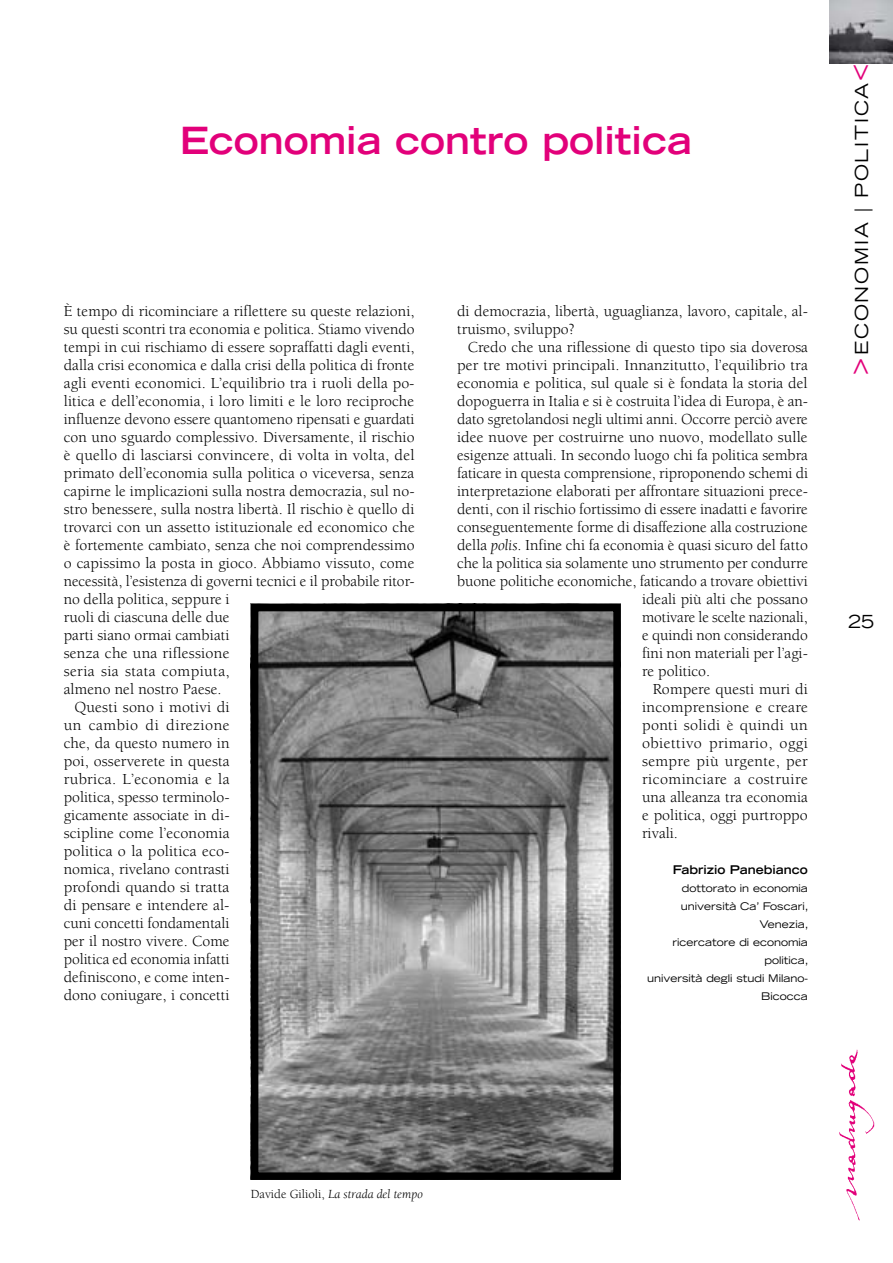
<style>
.page{position:relative;width:893px;height:1263px;background:#fff}
.page>*{position:absolute;margin:0;border:0;box-sizing:border-box;transform-origin:0 0}
.t1{font:700 expanded 37.5px "Trade Gothic LH";color:#e2007a}
.t2{font:expanded 18px "Trade Gothic LH";letter-spacing:.1em;color:#000}
.t3{font:15.75px/18px "Berkeley";letter-spacing:.005em;color:#000}
.t4{font:15.75px "Berkeley";letter-spacing:.025em;color:#000}
.t5{font:15.75px "Berkeley";letter-spacing:.03em;color:#000}
.t6{font:italic 12.75px "Berkeley";color:#000}
.t7{font:700 expanded 12px "Trade Gothic LH";color:#000}
.t8{font:expanded 10.5px/18px "Trade Gothic LH";color:#000;text-align:right}
.s1{font-style:italic}
.s2{font-size:28.5px;color:#e2007a}
.s3{font-style:normal}
</style>
<div class="page">
<img style="left:839px;top:1049px;width:36px;height:172px">
<img style="left:829px;top:0;width:64px;height:64px">
<img style="left:260px;top:613px;width:352px;height:558px">
<div style="left:251px;top:604px;width:370px;height:576px;border:8px solid #000"></div>
<h1 class="t1" style="left:180px;top:116px;width:514px">Economia contro politica</h1>
<p class="t3" style="left:64px;top:302px;width:352px">È tempo di ricominciare a riflettere su queste relazioni,</p>
<p class="t3" style="left:64px;top:320px;width:352px">su questi scontri tra economia e politica. Stiamo vivendo</p>
<p class="t3" style="left:64px;top:338px;width:352px">tempi in cui rischiamo di essere sopraffatti dagli eventi,</p>
<p class="t3" style="left:64px;top:356px;width:352px">dalla crisi economica e dalla crisi della politica di fronte</p>
<p class="t3" style="left:64px;top:374px;width:352px">agli eventi economici. L’equilibrio tra i ruoli della po-</p>
<p class="t3" style="left:64px;top:392px;width:352px">litica e dell’economia, i loro limiti e le loro reciproche</p>
<p class="t3" style="left:64px;top:410px;width:352px">influenze devono essere quantomeno ripensati e guardati</p>
<p class="t3" style="left:64px;top:428px;width:352px">con uno sguardo complessivo. Diversamente, il rischio</p>
<p class="t3" style="left:64px;top:446px;width:352px">è quello di lasciarsi convincere, di volta in volta, del</p>
<p class="t3" style="left:64px;top:464px;width:352px">primato dell’economia sulla politica o viceversa, senza</p>
<p class="t3" style="left:64px;top:482px;width:352px">capirne le implicazioni sulla nostra democrazia, sul no-</p>
<p class="t3" style="left:64px;top:500px;width:352px">stro benessere, sulla nostra libertà. Il rischio è quello di</p>
<p class="t3" style="left:64px;top:518px;width:352px">trovarci con un assetto istituzionale ed economico che</p>
<p class="t3" style="left:64px;top:536px;width:352px">è fortemente cambiato, senza che noi comprendessimo</p>
<p class="t3" style="left:64px;top:554px;width:352px">o capissimo la posta in gioco. Abbiamo vissuto, come</p>
<p class="t3" style="left:64px;top:572px;width:352px">necessità, l’esistenza di governi tecnici e il probabile ritor-</p>
<p class="t3" style="left:64px;top:590px;width:167px">no della politica, seppure i</p>
<p class="t3" style="left:64px;top:608px;width:167px">ruoli di ciascuna delle due</p>
<p class="t3" style="left:64px;top:626px;width:167px">parti siano ormai cambiati</p>
<p class="t3" style="left:64px;top:644px;width:167px">senza che una riflessione</p>
<p class="t4" style="left:64px;top:663px;width:167px">seria sia stata compiuta,</p>
<p class="t3" style="left:64px;top:680px;width:159px">almeno nel nostro Paese.</p>
<p class="t3" style="left:74px;top:698px;width:157px">Questi sono i motivi di</p>
<p class="t5" style="left:64px;top:717px;width:167px">un cambio di direzione</p>
<p class="t3" style="left:64px;top:734px;width:167px">che, da questo numero in</p>
<p class="t3" style="left:64px;top:752px;width:167px">poi, osserverete in questa</p>
<p class="t3" style="left:64px;top:770px;width:167px">rubrica. L’economia e la</p>
<p class="t3" style="left:64px;top:788px;width:167px">politica, spesso terminolo-</p>
<p class="t3" style="left:64px;top:806px;width:167px">gicamente associate in di-</p>
<p class="t3" style="left:64px;top:824px;width:167px">scipline come l’economia</p>
<p class="t3" style="left:64px;top:842px;width:167px">politica o la politica eco-</p>
<p class="t3" style="left:64px;top:860px;width:167px">nomica, rivelano contrasti</p>
<p class="t3" style="left:64px;top:878px;width:167px">profondi quando si tratta</p>
<p class="t3" style="left:64px;top:896px;width:167px">di pensare e intendere al-</p>
<p class="t3" style="left:64px;top:914px;width:167px">cuni concetti fondamentali</p>
<p class="t3" style="left:64px;top:932px;width:167px">per il nostro vivere. Come</p>
<p class="t3" style="left:64px;top:950px;width:167px">politica ed economia infatti</p>
<p class="t3" style="left:64px;top:968px;width:167px">definiscono, e come inten-</p>
<p class="t3" style="left:64px;top:986px;width:167px">dono coniugare, i concetti</p>
<p class="t3" style="left:457px;top:302px;width:352px">di democrazia, libertà, uguaglianza, lavoro, capitale, al&shy;truismo, sviluppo?</p>
<p class="t3" style="left:468px;top:338px;width:342px">Credo che una riflessione di questo tipo sia doverosa</p>
<p class="t3" style="left:457px;top:356px;width:352px">per tre motivi principali. Innanzitutto, l’equilibrio tra</p>
<p class="t3" style="left:457px;top:374px;width:352px">economia e politica, sul quale si è fondata la storia del</p>
<p class="t3" style="left:457px;top:392px;width:352px">dopoguerra in Italia e si è costruita l’idea di Europa, è an-</p>
<p class="t3" style="left:457px;top:410px;width:352px">dato sgretolandosi negli ultimi anni. Occorre perciò avere</p>
<p class="t3" style="left:457px;top:428px;width:352px">idee nuove per costruirne uno nuovo, modellato sulle</p>
<p class="t3" style="left:457px;top:446px;width:352px">esigenze attuali. In secondo luogo chi fa politica sembra</p>
<p class="t3" style="left:457px;top:464px;width:353px">faticare in questa comprensione, riproponendo schemi di</p>
<p class="t3" style="left:457px;top:482px;width:352px">interpretazione elaborati per affrontare situazioni prece-</p>
<p class="t3" style="left:457px;top:500px;width:352px">denti, con il rischio fortissimo di essere inadatti e favorire</p>
<p class="t3" style="left:457px;top:518px;width:352px">conseguentemente forme di disaffezione alla costruzione</p>
<p class="t3" style="left:457px;top:536px;width:352px">della <span class="s1">polis</span>. Infine chi fa economia è quasi sicuro del fatto</p>
<p class="t3" style="left:457px;top:554px;width:352px">che la politica sia solamente uno strumento per condurre</p>
<p class="t3" style="left:457px;top:572px;width:352px">buone politiche economiche, faticando a trovare obiettivi</p>
<p class="t3" style="left:642px;top:590px;width:167px">ideali più alti che possano</p>
<p class="t3" style="left:642px;top:608px;width:167px">motivare le scelte nazionali,</p>
<p class="t3" style="left:642px;top:626px;width:167px">e quindi non considerando</p>
<p class="t3" style="left:642px;top:644px;width:167px">fini non materiali per l’agi-</p>
<p class="t3" style="left:642px;top:662px;width:70px">re politico.</p>
<p class="t3" style="left:653px;top:680px;width:157px">Rompere questi muri di</p>
<p class="t3" style="left:642px;top:698px;width:167px">incomprensione e creare</p>
<p class="t3" style="left:642px;top:716px;width:167px">ponti solidi è quindi un</p>
<p class="t4" style="left:642px;top:735px;width:167px">obiettivo primario, oggi</p>
<p class="t3" style="left:642px;top:752px;width:167px">sempre più urgente, per</p>
<p class="t4" style="left:642px;top:771px;width:167px">ricominciare a costruire</p>
<p class="t3" style="left:642px;top:788px;width:167px">una alleanza tra economia</p>
<p class="t3" style="left:642px;top:806px;width:167px">e politica, oggi purtroppo</p>
<p class="t3" style="left:642px;top:824px;width:37px">rivali.</p>
<p class="t7" style="left:673px;top:862px;width:136px">Fabrizio Panebianco</p>
<p class="t8" style="left:647px;top:879px;width:163px">dottorato in economia università Ca’ Foscari,<br>Venezia,<br>ricercatore di economia politica,<br>università degli studi Milano-<br>Bicocca</p>
<p class="t2" style="left:850px;top:375px;width:313px;rotate:-90deg"><span class="s2">&gt;</span>economia | POLITICA<span class="s2">&lt;</span></p>
<p class="t2" style="left:848px;top:610px;width:27px">25</p>
<p class="t6" style="left:251px;top:1187px;width:173px"><span class="s3">Davide Gilioli,</span> La strada del tempo</p>
</div>
